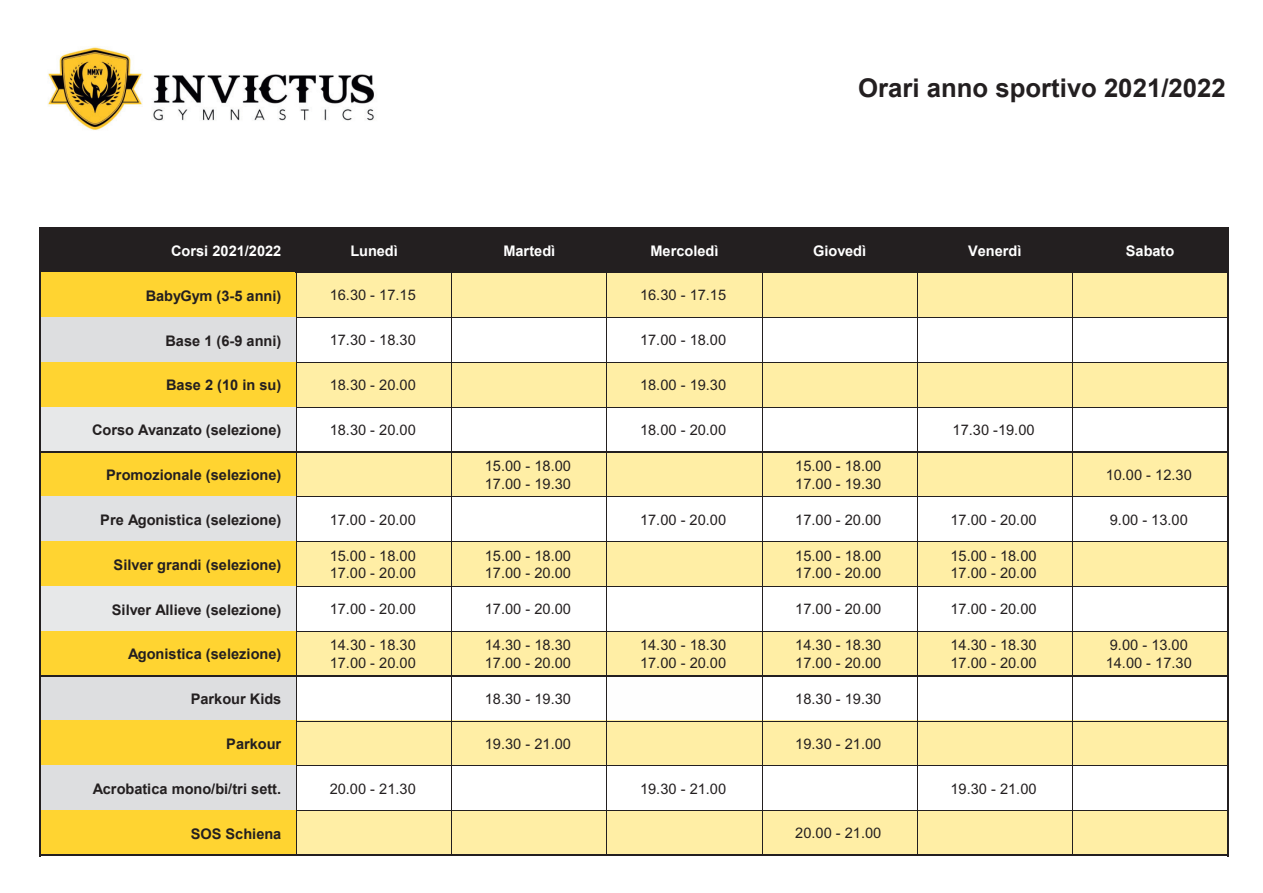
<style>
.page{position:relative;width:1263px;height:893px;background:#fff}
.page>*{position:absolute;margin:0;border:0;box-sizing:border-box;transform-origin:0 0}
.t1{font:700 25.8px "Arial";color:#231f20}
.t2{font:14.55px/17.7px "Arial";color:#231f20}
.t3{font:700 14.55px "Arial";color:#231f20}
.t4{font:700 14.55px "Arial";color:#fff}
</style>
<div class="page">
<div style="left:41px;top:228px;width:1187px;height:45px;background:#231f20"></div>
<div style="left:41px;top:273px;width:256px;height:45px;background:#ffd431"></div>
<div style="left:296px;top:273px;width:932px;height:45px;background:#ffeea5"></div>
<div style="left:41px;top:317px;width:256px;height:45px;background:#dddee0"></div>
<div style="left:41px;top:362px;width:256px;height:45px;background:#ffd431"></div>
<div style="left:296px;top:362px;width:932px;height:45px;background:#ffeea5"></div>
<div style="left:41px;top:407px;width:256px;height:45px;background:#e7e8e9"></div>
<div style="left:41px;top:452px;width:256px;height:45px;background:#ffd431"></div>
<div style="left:296px;top:452px;width:932px;height:45px;background:#ffeea5"></div>
<div style="left:41px;top:497px;width:256px;height:45px;background:#e0e1e3"></div>
<div style="left:41px;top:542px;width:256px;height:45px;background:#ffd431"></div>
<div style="left:296px;top:542px;width:932px;height:45px;background:#ffeea5"></div>
<div style="left:41px;top:586px;width:256px;height:45px;background:#e7e8e9"></div>
<div style="left:41px;top:631px;width:256px;height:45px;background:#ffd431"></div>
<div style="left:296px;top:631px;width:932px;height:45px;background:#ffeea5"></div>
<div style="left:41px;top:676px;width:256px;height:45px;background:#dddee0"></div>
<div style="left:41px;top:721px;width:256px;height:45px;background:#ffd431"></div>
<div style="left:296px;top:721px;width:156px;height:45px;background:#ffeea5"></div>
<div style="left:452px;top:721px;width:776px;height:45px;background:#ffeea5"></div>
<div style="left:41px;top:766px;width:256px;height:45px;background:#dddee0"></div>
<div style="left:41px;top:811px;width:256px;height:45px;background:#ffd431"></div>
<div style="left:296px;top:811px;width:932px;height:45px;background:#ffeea5"></div>
<hr style="left:296px;top:273px;width:1px;height:178px;background:#231f20">
<hr style="left:451px;top:273px;width:1px;height:178px;background:#231f20">
<hr style="left:606px;top:273px;width:1px;height:178px;background:#231f20">
<hr style="left:762px;top:273px;width:1px;height:178px;background:#231f20">
<hr style="left:917px;top:273px;width:1px;height:178px;background:#231f20">
<hr style="left:1072px;top:273px;width:1px;height:178px;background:#231f20">
<hr style="left:296px;top:453px;width:1px;height:222px;background:#231f20">
<hr style="left:451px;top:453px;width:1px;height:222px;background:#231f20">
<hr style="left:606px;top:453px;width:1px;height:222px;background:#231f20">
<hr style="left:762px;top:453px;width:1px;height:222px;background:#231f20">
<hr style="left:917px;top:453px;width:1px;height:222px;background:#231f20">
<hr style="left:1072px;top:453px;width:1px;height:222px;background:#231f20">
<hr style="left:39px;top:227px;width:2px;height:629px;background:#231f20">
<hr style="left:296px;top:677px;width:1px;height:178px;background:#231f20">
<hr style="left:451px;top:677px;width:1px;height:178px;background:#231f20">
<hr style="left:1227px;top:229px;width:1px;height:627px;background:#231f20">
<hr style="left:606px;top:677px;width:1px;height:178px;background:#231f20">
<hr style="left:762px;top:677px;width:1px;height:178px;background:#231f20">
<hr style="left:917px;top:677px;width:1px;height:178px;background:#231f20">
<hr style="left:1072px;top:677px;width:1px;height:178px;background:#231f20">
<hr style="left:41px;top:227px;width:1187px;height:2px;background:#231f20">
<hr style="left:297px;top:317px;width:930px;height:1px;background:#231f20">
<hr style="left:297px;top:362px;width:930px;height:1px;background:#231f20">
<hr style="left:297px;top:407px;width:930px;height:1px;background:#231f20">
<hr style="left:41px;top:451px;width:1187px;height:2px;background:#231f20">
<hr style="left:297px;top:496px;width:930px;height:1px;background:#231f20">
<hr style="left:297px;top:541px;width:930px;height:1px;background:#231f20">
<hr style="left:297px;top:586px;width:930px;height:1px;background:#231f20">
<hr style="left:297px;top:631px;width:930px;height:1px;background:#231f20">
<hr style="left:41px;top:675px;width:1187px;height:2px;background:#231f20">
<hr style="left:297px;top:721px;width:930px;height:1px;background:#231f20">
<hr style="left:297px;top:765px;width:930px;height:1px;background:#231f20">
<hr style="left:297px;top:810px;width:930px;height:1px;background:#231f20">
<hr style="left:41px;top:855px;width:1187px;height:1px;background:#231f20">
<img style="left:48px;top:47px;width:326px;height:83px">
<h1 class="t1" style="left:858px;top:70px;width:369px">Orari anno sportivo 2021/2022</h1>
<p class="t4" style="left:171px;top:241px;width:112px">Corsi 2021/2022</p>
<p class="t4" style="left:350px;top:241px;width:49px">Lunedì</p>
<p class="t4" style="left:503px;top:241px;width:53px">Martedì</p>
<p class="t4" style="left:650px;top:241px;width:69px">Mercoledì</p>
<p class="t4" style="left:813px;top:241px;width:54px">Giovedì</p>
<p class="t4" style="left:968px;top:241px;width:55px">Venerdì</p>
<p class="t4" style="left:1126px;top:241px;width:50px">Sabato</p>
<p class="t3" style="left:146px;top:285px;width:137px">BabyGym (3-5 anni)</p>
<p class="t2" style="left:330px;top:287px;width:88px">16.30 - 17.15</p>
<p class="t2" style="left:640px;top:287px;width:88px">16.30 - 17.15</p>
<p class="t3" style="left:165px;top:330px;width:117px">Base 1 (6-9 anni)</p>
<p class="t2" style="left:330px;top:331px;width:88px">17.30 - 18.30</p>
<p class="t2" style="left:640px;top:331px;width:88px">17.00 - 18.00</p>
<p class="t3" style="left:166px;top:375px;width:117px">Base 2 (10 in su)</p>
<p class="t2" style="left:330px;top:376px;width:88px">18.30 - 20.00</p>
<p class="t2" style="left:640px;top:376px;width:88px">18.00 - 19.30</p>
<p class="t3" style="left:92px;top:420px;width:191px">Corso Avanzato (selezione)</p>
<p class="t2" style="left:330px;top:421px;width:88px">18.30 - 20.00</p>
<p class="t2" style="left:640px;top:421px;width:88px">18.00 - 20.00</p>
<p class="t2" style="left:953px;top:421px;width:84px">17.30 -19.00</p>
<p class="t3" style="left:106px;top:465px;width:177px">Promozionale (selezione)</p>
<p class="t2" style="left:485px;top:457px;width:88px">15.00 - 18.00<br>17.00 - 19.30</p>
<p class="t2" style="left:795px;top:457px;width:88px">15.00 - 18.00<br>17.00 - 19.30</p>
<p class="t2" style="left:1106px;top:466px;width:88px">10.00 - 12.30</p>
<p class="t3" style="left:100px;top:510px;width:182px">Pre Agonistica (selezione)</p>
<p class="t2" style="left:330px;top:511px;width:88px">17.00 - 20.00</p>
<p class="t2" style="left:640px;top:511px;width:88px">17.00 - 20.00</p>
<p class="t2" style="left:795px;top:511px;width:88px">17.00 - 20.00</p>
<p class="t2" style="left:950px;top:511px;width:88px">17.00 - 20.00</p>
<p class="t2" style="left:1110px;top:511px;width:80px">9.00 - 13.00</p>
<p class="t3" style="left:114px;top:554px;width:169px">Silver grandi (selezione)</p>
<p class="t2" style="left:330px;top:547px;width:88px">15.00 - 18.00<br>17.00 - 20.00</p>
<p class="t2" style="left:485px;top:547px;width:88px">15.00 - 18.00<br>17.00 - 20.00</p>
<p class="t2" style="left:795px;top:547px;width:88px">15.00 - 18.00<br>17.00 - 20.00</p>
<p class="t2" style="left:950px;top:547px;width:88px">15.00 - 18.00<br>17.00 - 20.00</p>
<p class="t3" style="left:112px;top:599px;width:171px">Silver Allieve (selezione)</p>
<p class="t2" style="left:330px;top:600px;width:88px">17.00 - 20.00</p>
<p class="t2" style="left:485px;top:600px;width:88px">17.00 - 20.00</p>
<p class="t2" style="left:795px;top:600px;width:88px">17.00 - 20.00</p>
<p class="t2" style="left:950px;top:600px;width:88px">17.00 - 20.00</p>
<p class="t3" style="left:128px;top:644px;width:155px">Agonistica (selezione)</p>
<p class="t2" style="left:330px;top:636px;width:88px">14.30 - 18.30<br>17.00 - 20.00</p>
<p class="t2" style="left:485px;top:636px;width:88px">14.30 - 18.30<br>17.00 - 20.00</p>
<p class="t2" style="left:640px;top:636px;width:88px">14.30 - 18.30<br>17.00 - 20.00</p>
<p class="t2" style="left:795px;top:636px;width:88px">14.30 - 18.30<br>17.00 - 20.00</p>
<p class="t2" style="left:950px;top:636px;width:88px">14.30 - 18.30<br>17.00 - 20.00</p>
<p class="t2" style="left:1106px;top:636px;width:88px">9.00 - 13.00<br>14.00 - 17.30</p>
<p class="t3" style="left:191px;top:689px;width:92px">Parkour Kids</p>
<p class="t2" style="left:485px;top:690px;width:88px">18.30 - 19.30</p>
<p class="t2" style="left:795px;top:690px;width:88px">18.30 - 19.30</p>
<p class="t3" style="left:226px;top:734px;width:56px">Parkour</p>
<p class="t2" style="left:485px;top:735px;width:88px">19.30 - 21.00</p>
<p class="t2" style="left:795px;top:735px;width:88px">19.30 - 21.00</p>
<p class="t3" style="left:93px;top:779px;width:190px">Acrobatica mono/bi/tri sett.</p>
<p class="t2" style="left:330px;top:780px;width:88px">20.00 - 21.30</p>
<p class="t2" style="left:640px;top:780px;width:88px">19.30 - 21.00</p>
<p class="t2" style="left:950px;top:780px;width:88px">19.30 - 21.00</p>
<p class="t3" style="left:191px;top:823px;width:92px">SOS Schiena</p>
<p class="t2" style="left:795px;top:825px;width:88px">20.00 - 21.00</p>
</div>
